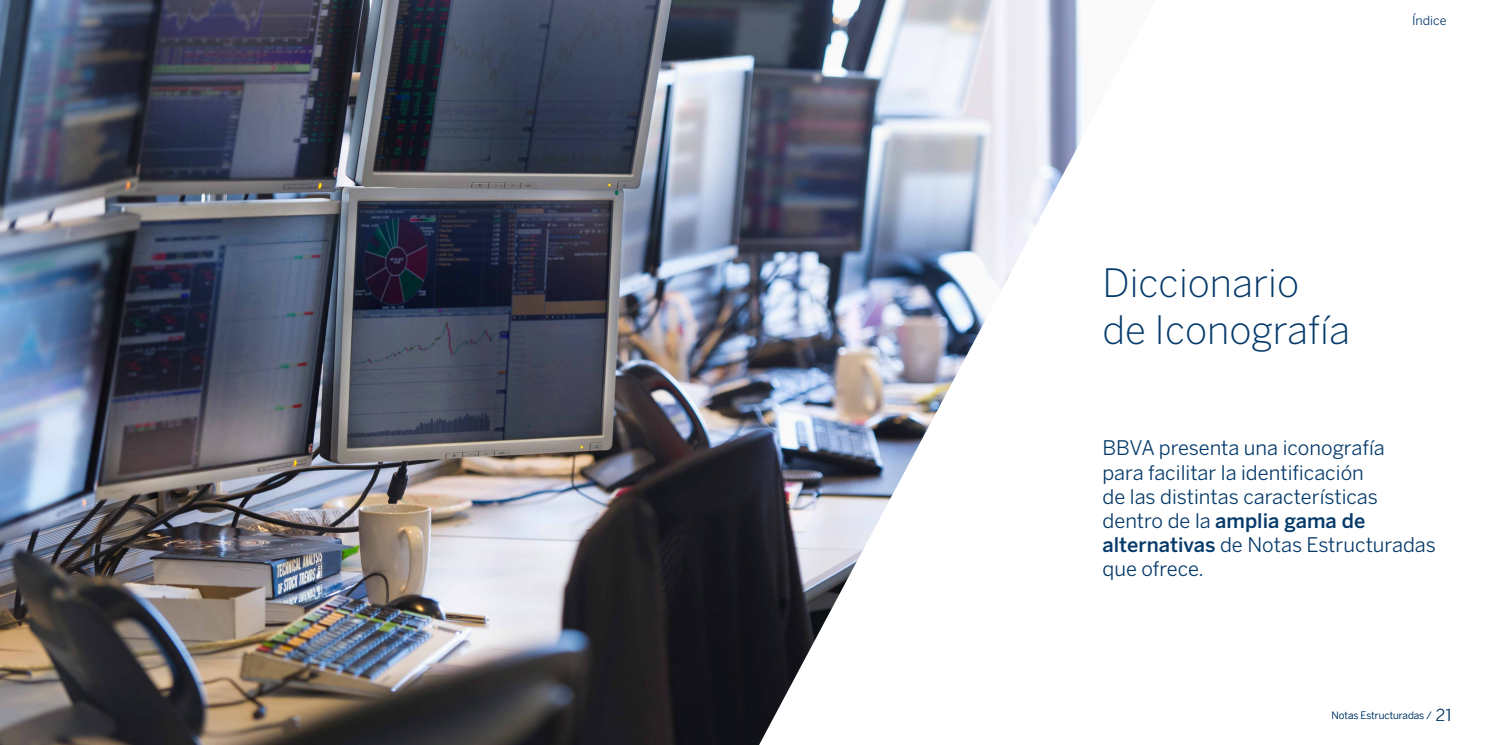
<style>
.page{position:relative;width:1489px;height:745px;background:#fff}
.page>*{position:absolute;margin:0;border:0;box-sizing:border-box;transform-origin:0 0}
.t1{font:300 38.75px/46.5px "Benton Sans BBVA";color:#053a6b}
.t2{font:20px/24px "Benton Sans BBVA";color:#053a6b}
.t3{font:12.5px "Benton Sans BBVA";color:#053a6b}
.t4{font:300 10px "Benton Sans BBVA";color:#053a6b}
.s1{font-weight:500}
.s2{font-size:16.25px}
</style>
<div class="page">
<img style="left:0;top:0;width:1082px;height:744px">
<p class="t3" style="left:1411px;top:13px;width:36px">Índice</p>
<h1 class="t1" style="left:1102px;top:259px;width:249px">Diccionario de Iconografía</h1>
<p class="t2" style="left:1102px;top:436px;width:335px">BBVA presenta una iconografía<br>para facilitar la identificación<br>de las distintas características dentro de la <span class="s1">amplia gama de alternativas</span> de Notas Estructuradas que ofrece.</p>
<p class="t4" style="left:1331px;top:709px;width:122px">Notas Estructuradas / <span class="s2">21</span></p>
</div>
